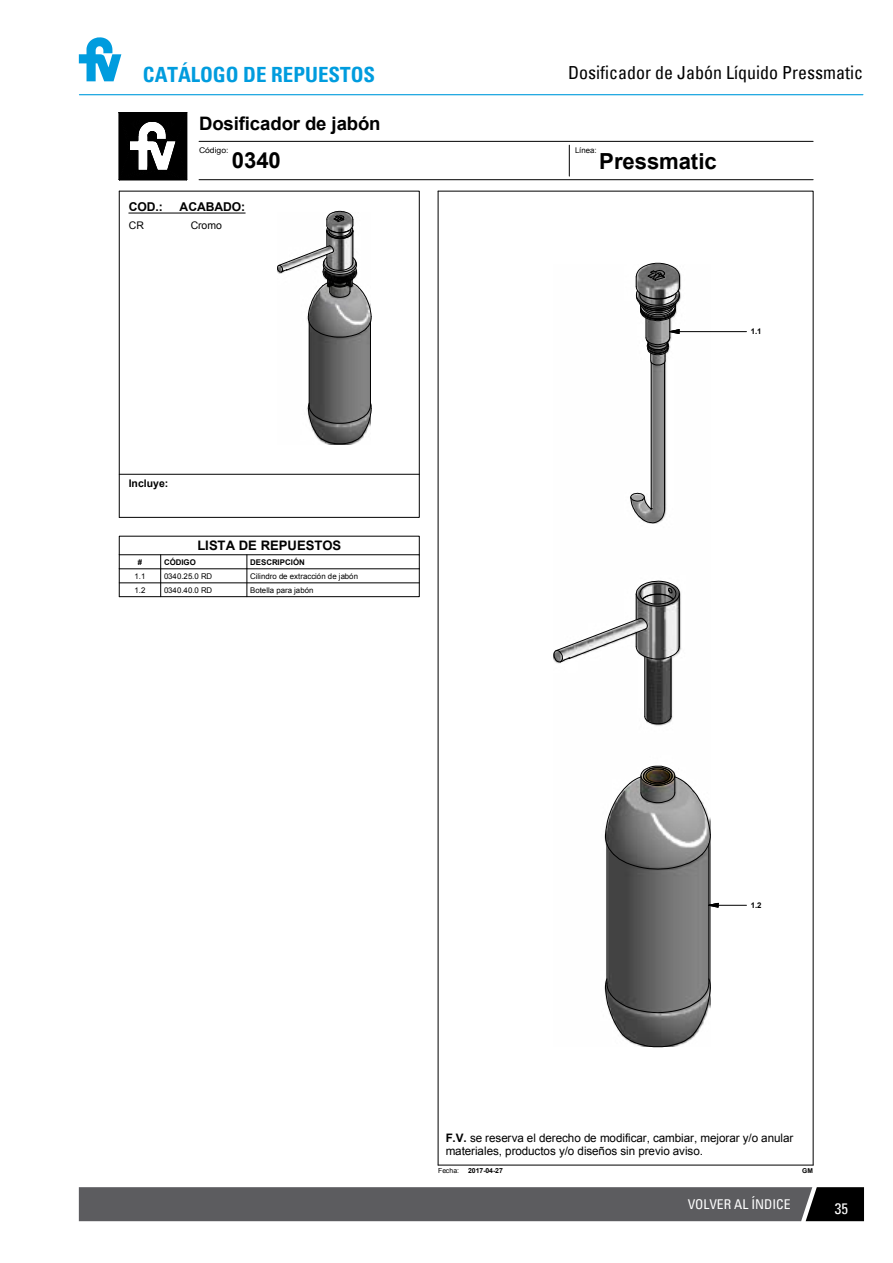
<style>
.page{position:relative;width:893px;height:1263px;background:#fff}
.page>*{position:absolute;margin:0;border:0;box-sizing:border-box;transform-origin:0 0}
.t1{font:700 22.2px "Arial";letter-spacing:-.005em;color:#000}
.t2{font:700 condensed 21px "Univers";color:#009cde}
.t3{font:700 18.6px "Arial";letter-spacing:-.01em;color:#000}
.t4{font:condensed 18px "Univers";color:#000}
.t5{font:condensed 15px "Univers";color:#fff}
.t6{font:condensed 13.5px "Univers";color:#fff}
.t7{font:700 13.05px "Arial";letter-spacing:.005em;color:#000}
.t8{font:700 12.15px "Arial";letter-spacing:.005em;color:#000}
.t9{font:11.7px/13px "Arial";letter-spacing:-.005em;color:#000}
.t10{font:700 10.5px "Arial";color:#000}
.t11{font:10.5px "Arial";letter-spacing:.005em;color:#000}
.t12{font:7.8px "Arial";letter-spacing:-.005em;color:#000}
.t13{font:700 7.8px "Arial";color:#000}
.t14{font:7.8px "Arial";letter-spacing:-.005em;color:#000;scale:1.1 1}
.t15{font:700 6.9px "Arial";letter-spacing:-.005em;color:#000}
.t16{font:6.9px "Arial";letter-spacing:.005em;color:#000}
.t17{font:700 6.6px "Arial";color:#000}
.s1{font-weight:700}
</style>
<div class="page">
<svg style="left:79px;top:1187px;width:785px;height:34px;background:#57575a"></svg>
<svg style="left:79px;top:37px;width:42px;height:44px"></svg>
<hr style="left:79px;top:94px;width:784px;height:1px;background:#009cde">
<img style="left:307px;top:338px;width:63px;height:75px">
<hr style="left:309px;top:322px;width:1px;height:84px;background:#000">
<hr style="left:370px;top:322px;width:1px;height:84px;background:#000">
<svg style="left:308px;top:402px;width:64px;height:42px;background:#717171"></svg>
<svg style="left:277px;top:211px;width:95px;height:127px"></svg>
<svg style="left:119px;top:554px;width:301px;height:43px"></svg>
<svg style="left:118px;top:112px;width:95px;height:69px"></svg>
<hr style="left:119px;top:179px;width:68px;height:1px;background:#000">
<hr style="left:119px;top:113px;width:1px;height:67px;background:#000">
<hr style="left:186px;top:113px;width:1px;height:67px;background:#000">
<hr style="left:119px;top:474px;width:300px;height:1px;background:#000">
<hr style="left:199px;top:179px;width:614px;height:1px;background:#000">
<hr style="left:569px;top:145px;width:1px;height:31px;background:#000">
<svg style="left:438px;top:191px;width:375px;height:974px"></svg>
<hr style="left:199px;top:141px;width:614px;height:1px;background:#000">
<hr style="left:438px;top:1165px;width:375px;height:1px;background:#000">
<hr style="left:129px;top:213px;width:116px;height:1px;background:#000">
<svg style="left:635px;top:262px;width:45px;height:104px"></svg>
<hr style="left:679px;top:331px;width:67px;height:1px;background:#000">
<svg style="left:705px;top:902px;width:41px;height:6px"></svg>
<h2 class="t2" style="left:143px;top:61px;width:234px">CATÁLOGO DE REPUESTOS</h2>
<h3 class="t3" style="left:199px;top:111px;width:183px">Dosificador de jabón</h3>
<h3 class="t4" style="left:568px;top:61px;width:296px">Dosificador de Jabón Líquido Pressmatic</h3>
<p class="t12" style="left:575px;top:145px;width:23px">Línea:</p>
<p class="t14" style="left:199px;top:145px;width:28px">Código:</p>
<h1 class="t1" style="left:232px;top:146px;width:50px">0340</h1>
<h1 class="t1" style="left:599px;top:146px;width:119px">Pressmatic</h1>
<p class="t8" style="left:129px;top:199px;width:36px">COD.:</p>
<p class="t8" style="left:180px;top:199px;width:67px">ACABADO:</p>
<p class="t11" style="left:129px;top:218px;width:17px">CR</p>
<p class="t11" style="left:191px;top:218px;width:33px">Cromo</p>
<p class="t10" style="left:129px;top:477px;width:41px">Incluye:</p>
<p class="t7" style="left:197px;top:537px;width:145px">LISTA DE REPUESTOS</p>
<p class="t13" style="left:138px;top:557px;width:6px">#</p>
<p class="t13" style="left:164px;top:557px;width:33px">CÓDIGO</p>
<p class="t13" style="left:250px;top:557px;width:56px">DESCRIPCIÓN</p>
<p class="t12" style="left:134px;top:571px;width:13px">1.1</p>
<p class="t12" style="left:164px;top:571px;width:50px">0340.25.0 RD</p>
<p class="t12" style="left:250px;top:571px;width:109px">Cilindro de extracción de jabón</p>
<p class="t12" style="left:134px;top:585px;width:13px">1.2</p>
<p class="t12" style="left:164px;top:585px;width:50px">0340.40.0 RD</p>
<p class="t12" style="left:250px;top:585px;width:65px">Botella para jabón</p>
<p class="t13" style="left:751px;top:327px;width:12px">1.1</p>
<p class="t13" style="left:751px;top:900px;width:12px">1.2</p>
<p class="t9" style="left:446px;top:1132px;width:349px"><span class="s1">F.V.</span> se reserva el derecho de modificar, cambiar, mejorar y/o anular materiales, productos y/o diseños sin previo aviso.</p>
<p class="t16" style="left:438px;top:1166px;width:22px">Fecha:</p>
<p class="t15" style="left:468px;top:1166px;width:36px">2017-04-27</p>
<p class="t17" style="left:802px;top:1166px;width:12px">GM</p>
<p class="t6" style="left:688px;top:1196px;width:104px">VOLVER AL ÍNDICE</p>
<p class="t5" style="left:835px;top:1199px;width:15px">35</p>
</div>
